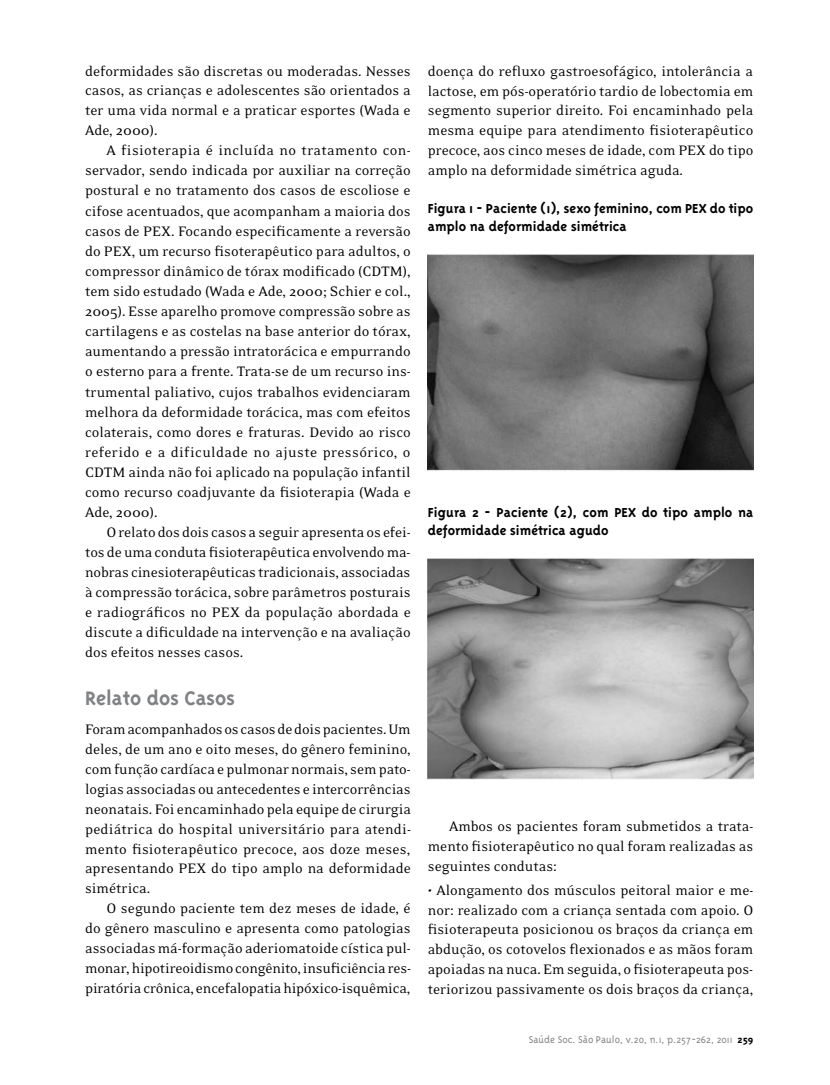
<style>
.page{position:relative;width:830px;height:1085px;background:#fff}
.page>*{position:absolute;margin:0;border:0;box-sizing:border-box;transform-origin:0 0}
.t1{font:700 22.5px "Triplex";color:#808285}
.t2{font:15.75px/20.1px "Eidetic Neo";color:#000;text-align:justify}
.t3{font:700 15px/18px "Triplex";color:#000}
.t4{font:300 11.25px "Triplex";color:#808285}
.s1{font-weight:700;color:#000}
</style>
<div class="page">
<img style="left:427px;top:254px;width:326px;height:217px">
<img style="left:427px;top:558px;width:326px;height:221px">
<p class="t2" style="left:85px;top:61px;width:327px">deformidades são discretas ou moderadas. Nesses casos, as crianças e adolescentes são orientados a ter uma vida normal e a praticar esportes (Wada e Ade, 2000).</p>
<p class="t2" style="left:85px;top:141px;width:327px;text-indent:21px">A fisioterapia é incluída no tratamento con&shy;servador, sendo indicada por auxiliar na correção postural e no tratamento dos casos de escoliose e cifose acentuados, que acompanham a maioria dos casos de PEX. Focando especificamente a reversão do PEX, um recurso fisoterapêutico para adultos, o compressor dinâmico de tórax modificado (CDTM), tem sido estudado (Wada e Ade, 2000; Schier e col., 2005). Esse aparelho promove compressão sobre as cartilagens e as costelas na base anterior do tórax, aumentando a pressão intratorácica e empurrando o esterno para a frente. Trata-se de um recurso ins&shy;trumental paliativo, cujos trabalhos evidenciaram melhora da deformidade torácica, mas com efeitos colaterais, como dores e fraturas. Devido ao risco referido e a dificuldade no ajuste pressórico, o CDTM ainda não foi aplicado na população infantil como recurso coadjuvante da fisioterapia (Wada e Ade, 2000).</p>
<p class="t2" style="left:85px;top:522px;width:327px;text-indent:21px">O relato dos dois casos a seguir apresenta os efei&shy;tos de uma conduta fisioterapêutica envolvendo ma&shy;nobras cinesioterapêuticas tradicionais, associadas à compressão torácica, sobre parâmetros posturais e radiográficos no PEX da população abordada e discute a dificuldade na intervenção e na avaliação dos efeitos nesses casos.</p>
<h1 class="t1" style="left:85px;top:685px;width:151px">Relato dos Casos</h1>
<p class="t2" style="left:85px;top:719px;width:327px">Foram acompanhados os casos de dois pacientes. Um deles, de um ano e oito meses, do gênero feminino, com função cardíaca e pulmonar normais, sem pato&shy;logias associadas ou antecedentes e intercorrências neonatais. Foi encaminhado pela equipe de cirurgia pediátrica do hospital universitário para atendi&shy;mento fisioterapêutico precoce, aos doze meses, apresentando PEX do tipo amplo na deformidade simétrica.</p>
<p class="t2" style="left:85px;top:898px;width:327px;text-indent:21px">O segundo paciente tem dez meses de idade, é do gênero masculino e apresenta como patologias associadas má-formação aderiomatoide cística pul&shy;monar, hipotireoidismo congênito, insuficiência res&shy;piratória crônica, encefalopatia hipóxico-isquêmica,</p>
<p class="t2" style="left:427px;top:61px;width:327px">doença do refluxo gastroesofágico, intolerância a lactose, em pós-operatório tardio de lobectomia em segmento superior direito. Foi encaminhado pela mesma equipe para atendimento fisioterapêutico precoce, aos cinco meses de idade, com PEX do tipo amplo na deformidade simétrica aguda.</p>
<p class="t3" style="left:427px;top:199px;width:327px">Figura 1 - Paciente (1), sexo feminino, com PEX do tipo amplo na deformidade simétrica</p>
<p class="t3" style="left:427px;top:502px;width:327px">Figura 2 - Paciente (2), com PEX do tipo amplo na deformidade simétrica agudo</p>
<p class="t2" style="left:427px;top:816px;width:327px;text-indent:21px">Ambos os pacientes foram submetidos a trata&shy;mento fisioterapêutico no qual foram realizadas as seguintes condutas:</p>
<p class="t2" style="left:427px;top:880px;width:327px">• Alongamento dos músculos peitoral maior e me&shy;nor: realizado com a criança sentada com apoio. O fisioterapeuta posicionou os braços da criança em abdução, os cotovelos flexionados e as mãos foram apoiadas na nuca. Em seguida, o fisioterapeuta pos&shy;teriorizou passivamente os dois braços da criança,</p>
<p class="t4" style="left:528px;top:1032px;width:226px">Saúde Soc. São Paulo, v.20, n.1, p.257-262, 2011 <span class="s1">259</span></p>
</div>
